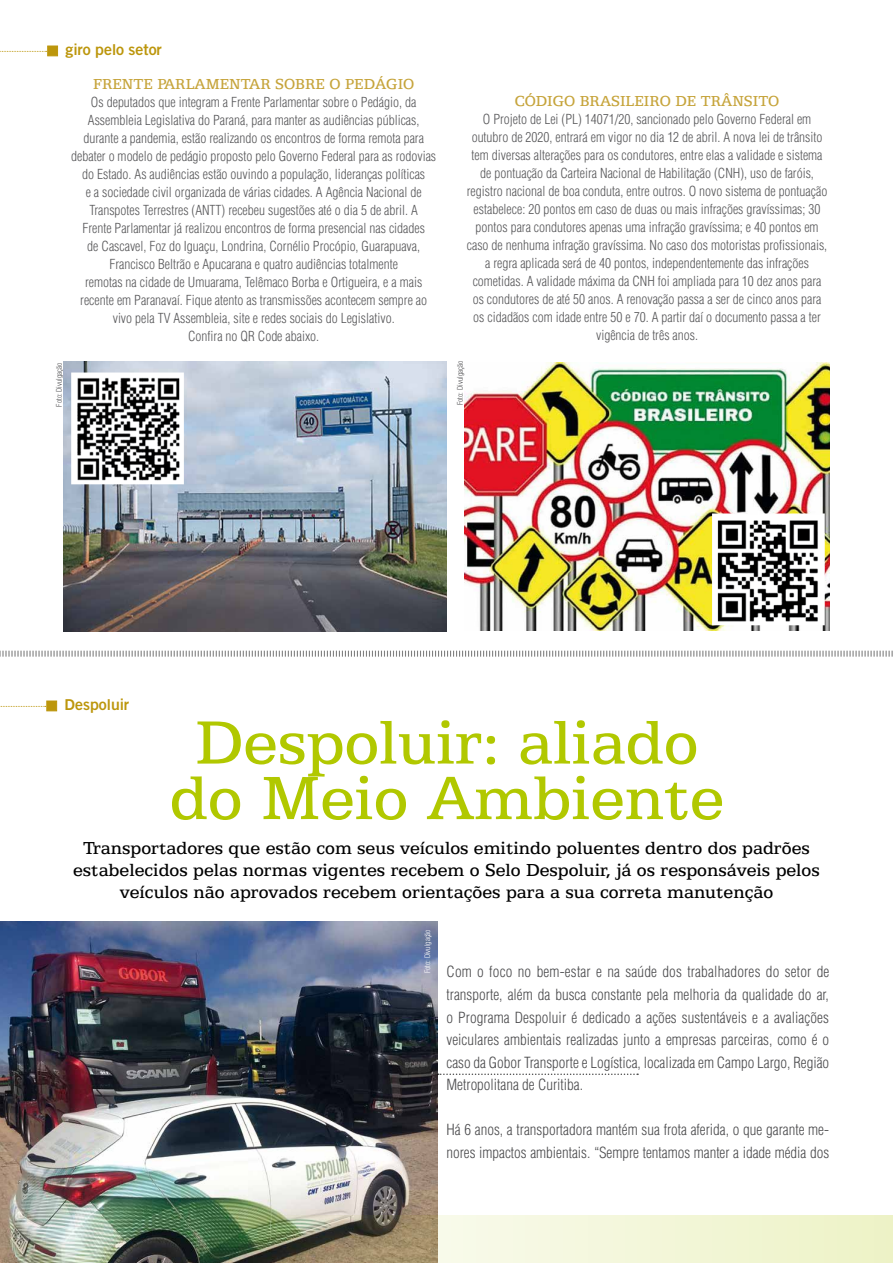
<style>
.page{position:relative;width:893px;height:1263px;background:#fff}
.page>*{position:absolute;margin:0;border:0;box-sizing:border-box;transform-origin:0 0}
.t1{font:63px/55.5px "ATF Antique";color:#b1c800;text-align:center}
.t2{font:18px/21.6px "ATF Antique";color:#000;text-align:center}
.t3{font:300 condensed 15px/22.5px "Helvetica";color:#4b4b4d;text-align:justify}
.t4{font:15px "ATF Antique";color:#c6a43b}
.t5{font:700 15px "Goethe Gothic";color:#bc960c}
.t6{font:300 condensed 13.5px/18px "Helvetica";color:#58585a;text-align:center}
.t7{font:300 condensed 7.5px "Helvetica";color:#4b4b4d}
.t8{font:300 condensed 7.5px "Helvetica";color:#fff}
</style>
<div class="page">
<img style="left:465px;top:363px;width:364px;height:267px">
<img style="left:0;top:921px;width:437px;height:342px">
<div style="left:47px;top:46px;width:11px;height:10px;background:#bc960c;border:1px solid #bc960c"></div>
<svg style="left:0;top:51px;width:47px;height:1px"></svg>
<svg style="left:119px;top:1215px;width:774px;height:48px;background:#b8bda0"></svg>
<svg style="left:0;top:650px;width:893px;height:7px"></svg>
<div style="left:47px;top:701px;width:10px;height:10px;background:#bc960c;border:1px solid #bc960c"></div>
<svg style="left:0;top:706px;width:46px;height:1px"></svg>
<img style="left:64px;top:361px;width:382px;height:270px">
<div style="left:71px;top:372px;width:113px;height:112px;background:#fff;border:2px solid #fff"></div>
<img style="left:77px;top:377px;width:103px;height:104px">
<div style="left:712px;top:513px;width:113px;height:112px;background:#fff;border:2px solid #fff"></div>
<img style="left:715px;top:520px;width:107px;height:104px">
<svg style="left:438px;top:1073px;width:200px;height:2px"></svg>
<p class="t5" style="left:66px;top:40px;width:98px">giro pelo setor</p>
<p class="t4" style="left:93px;top:75px;width:323px">FRENTE PARLAMENTAR SOBRE O PEDÁGIO</p>
<p class="t6" style="left:71px;top:93px;width:366px">Os deputados que integram a Frente Parlamentar sobre o Pedágio, da Assembleia Legislativa do Paraná, para manter as audiências públicas, durante a pandemia, estão realizando os encontros de forma remota para debater o modelo de pedágio proposto pelo Governo Federal para as rodovias do Estado. As audiências estão ouvindo a população, lideranças políticas<br>e a sociedade civil organizada de várias cidades. A Agência Nacional de Transpotes Terrestres (ANTT) recebeu sugestões até o dia 5 de abril. A<br>Frente Parlamentar já realizou encontros de forma presencial nas cidades<br>de Cascavel, Foz do Iguaçu, Londrina, Cornélio Procópio, Guarapuava, Francisco Beltrão e Apucarana e quatro audiências totalmente<br>remotas na cidade de Umuarama, Telêmaco Borba e Ortigueira, e a mais recente em Paranavaí. Fique atento as transmissões acontecem sempre ao vivo pela TV Assembleia, site e redes sociais do Legislativo.<br>Confira no QR Code abaixo.</p>
<p class="t4" style="left:515px;top:92px;width:266px">CÓDIGO BRASILEIRO DE TRÂNSITO</p>
<p class="t6" style="left:467px;top:110px;width:362px">O Projeto de Lei (PL) 14071/20, sancionado pelo Governo Federal em outubro de 2020, entrará em vigor no dia 12 de abril. A nova lei de trânsito tem diversas alterações para os condutores, entre elas a validade e sistema de pontuação da Carteira Nacional de Habilitação (CNH), uso de faróis, registro nacional de boa conduta, entre outros. O novo sistema de pontuação estabelece: 20 pontos em caso de duas ou mais infrações gravíssimas; 30 pontos para condutores apenas uma infração gravíssima; e 40 pontos em caso de nenhuma infração gravíssima. No caso dos motoristas profissionais, a regra aplicada será de 40 pontos, independentemente das infrações cometidas. A validade máxima da CNH foi ampliada para 10 dez anos para os condutores de até 50 anos. A renovação passa a ser de cinco anos para os cidadãos com idade entre 50 e 70. A partir daí o documento passa a ter vigência de três anos.</p>
<p class="t7" style="left:54px;top:407px;width:46px;rotate:-90deg">Foto: Divulgação</p>
<p class="t7" style="left:456px;top:405px;width:46px;rotate:-90deg">Foto: Divulgação</p>
<p class="t5" style="left:65px;top:695px;width:66px">Despoluir</p>
<h1 class="t1" style="left:170px;top:716px;width:556px">Despoluir: aliado do Meio Ambiente</h1>
<p class="t2" style="left:73px;top:838px;width:748px">Transportadores que estão com seus veículos emitindo poluentes dentro dos padrões estabelecidos pelas normas vigentes recebem o Selo Despoluir, já os responsáveis pelos veículos não aprovados recebem orientações para a sua correta manutenção</p>
<p class="t8" style="left:423px;top:973px;width:46px;rotate:-90deg">Foto: Divulgação</p>
<p class="t3" style="left:446px;top:961px;width:384px">Com o foco no bem-estar e na saúde dos trabalhadores do setor de transporte, além da busca constante pela melhoria da qualidade do ar, o Programa Despoluir é dedicado a ações sustentáveis e a avaliações veiculares ambientais realizadas junto a empresas parceiras, como é o caso da Gobor Transporte e Logística, localizada em Campo Largo, Região Metropolitana de Curitiba.</p>
<p class="t3" style="left:446px;top:1118px;width:384px">Há 6 anos, a transportadora mantém sua frota aferida, o que garante me&shy;nores impactos ambientais. “Sempre tentamos manter a idade média dos</p>
</div>
